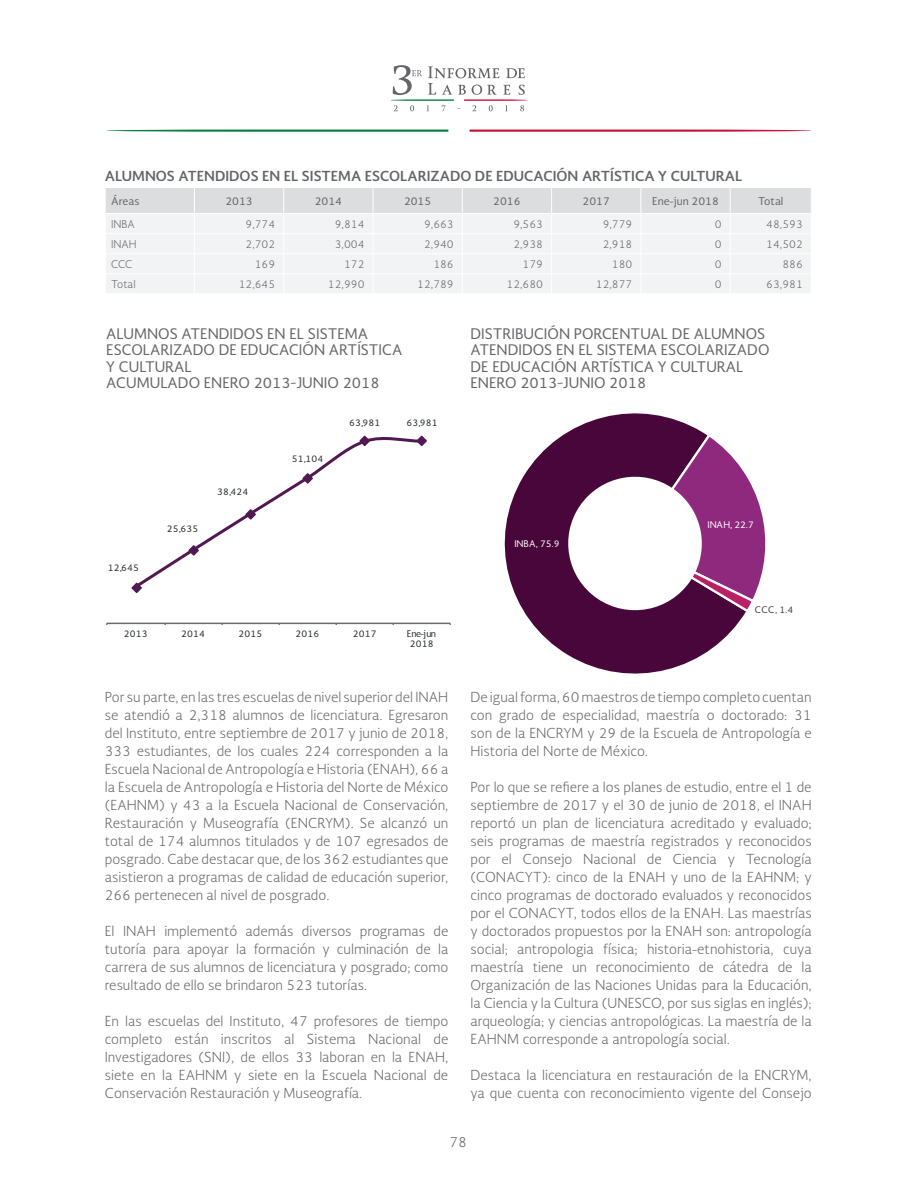
<style>
.page{position:relative;width:918px;height:1188px;background:#fff}
.page>*{position:absolute;margin:0;border:0;box-sizing:border-box;transform-origin:0 0}
.t1{font:14.25px/16.5px "Soberana Sans";color:#646569}
.t2{font:300 13.65px "Soberana Sans";color:#646569}
.t3{font:300 13.5px/18px "Soberana Sans";color:#646569;text-align:justify}
.t4{font:700 13.5px "Soberana Sans";color:#646569}
.t5{font:300 10.5px "Soberana Sans";color:#646569}
.t6{font:10.5px "Soberana Sans";color:#646569}
.t7{font:9px/10.5px "Soberana Sans";letter-spacing:.015em;color:#262a2d;text-align:center}
.t8{font:9px "Soberana Sans";letter-spacing:-.015em;color:#fff}
.t9{font:9px "Soberana Sans";color:#3e3f3e}
</style>
<div class="page">
<svg style="left:106px;top:130px;width:342px;height:1px"></svg>
<svg style="left:470px;top:130px;width:342px;height:1px"></svg>
<svg style="left:390px;top:65px;width:138px;height:46px"></svg>
<svg style="left:105px;top:188px;width:706px;height:105px"></svg>
<hr style="left:107px;top:623px;width:343px;height:1px;background:#6c6b6c">
<svg style="left:142px;top:437px;width:273px;height:147px"></svg>
<svg style="left:131px;top:581px;width:12px;height:12px"></svg>
<svg style="left:187px;top:544px;width:13px;height:13px"></svg>
<svg style="left:244px;top:508px;width:13px;height:13px"></svg>
<svg style="left:301px;top:472px;width:13px;height:13px"></svg>
<svg style="left:358px;top:435px;width:13px;height:13px"></svg>
<svg style="left:415px;top:435px;width:12px;height:11px"></svg>
<svg style="left:504px;top:413px;width:241px;height:261px;fill:#48063b"></svg>
<svg style="left:669px;top:432px;width:97px;height:182px"></svg>
<p class="t4" style="left:105px;top:167px;width:639px">ALUMNOS ATENDIDOS EN EL SISTEMA ESCOLARIZADO DE EDUCACIÓN ARTÍSTICA Y CULTURAL</p>
<p class="t6" style="left:111px;top:194px;width:30px">Áreas</p>
<p class="t6" style="left:225px;top:194px;width:29px">2013</p>
<p class="t6" style="left:315px;top:194px;width:29px">2014</p>
<p class="t6" style="left:404px;top:194px;width:29px">2015</p>
<p class="t6" style="left:493px;top:194px;width:29px">2016</p>
<p class="t6" style="left:583px;top:194px;width:29px">2017</p>
<p class="t6" style="left:652px;top:194px;width:68px">Ene-jun 2018</p>
<p class="t6" style="left:758px;top:194px;width:27px">Total</p>
<p class="t5" style="left:111px;top:217px;width:25px">INBA</p>
<p class="t5" style="left:246px;top:217px;width:31px">9,774</p>
<p class="t5" style="left:335px;top:217px;width:31px">9,814</p>
<p class="t5" style="left:424px;top:217px;width:31px">9,663</p>
<p class="t5" style="left:513px;top:217px;width:31px">9,563</p>
<p class="t5" style="left:603px;top:217px;width:31px">9,779</p>
<p class="t5" style="left:715px;top:217px;width:8px">0</p>
<p class="t5" style="left:766px;top:217px;width:38px">48,593</p>
<p class="t5" style="left:111px;top:237px;width:27px">INAH</p>
<p class="t5" style="left:246px;top:237px;width:31px">2,702</p>
<p class="t5" style="left:335px;top:237px;width:31px">3,004</p>
<p class="t5" style="left:424px;top:237px;width:31px">2,940</p>
<p class="t5" style="left:513px;top:237px;width:31px">2,938</p>
<p class="t5" style="left:603px;top:237px;width:31px">2,918</p>
<p class="t5" style="left:715px;top:237px;width:8px">0</p>
<p class="t5" style="left:766px;top:237px;width:38px">14,502</p>
<p class="t5" style="left:111px;top:257px;width:23px">CCC</p>
<p class="t5" style="left:255px;top:257px;width:22px">169</p>
<p class="t5" style="left:344px;top:257px;width:22px">172</p>
<p class="t5" style="left:433px;top:257px;width:22px">186</p>
<p class="t5" style="left:523px;top:257px;width:22px">179</p>
<p class="t5" style="left:612px;top:257px;width:22px">180</p>
<p class="t5" style="left:715px;top:257px;width:8px">0</p>
<p class="t5" style="left:782px;top:257px;width:22px">886</p>
<p class="t5" style="left:111px;top:277px;width:26px">Total</p>
<p class="t5" style="left:239px;top:277px;width:38px">12,645</p>
<p class="t5" style="left:328px;top:277px;width:38px">12,990</p>
<p class="t5" style="left:417px;top:277px;width:38px">12,789</p>
<p class="t5" style="left:507px;top:277px;width:38px">12,680</p>
<p class="t5" style="left:596px;top:277px;width:38px">12,877</p>
<p class="t5" style="left:715px;top:277px;width:8px">0</p>
<p class="t5" style="left:766px;top:277px;width:38px">63,981</p>
<p class="t1" style="left:106px;top:325px;width:298px">ALUMNOS ATENDIDOS EN EL SISTEMA<br>ESCOLARIZADO DE EDUCACIÓN ARTÍSTICA<br>Y CULTURAL<br>ACUMULADO ENERO 2013-JUNIO 2018</p>
<p class="t7" style="left:108px;top:563px;width:33px">12,645</p>
<p class="t7" style="left:167px;top:523px;width:33px">25,635</p>
<p class="t7" style="left:217px;top:486px;width:33px">38,424</p>
<p class="t7" style="left:292px;top:453px;width:33px">51,104</p>
<p class="t7" style="left:349px;top:417px;width:33px">63,981</p>
<p class="t7" style="left:406px;top:417px;width:33px">63,981</p>
<p class="t7" style="left:124px;top:628px;width:25px">2013</p>
<p class="t7" style="left:181px;top:628px;width:25px">2014</p>
<p class="t7" style="left:238px;top:628px;width:25px">2015</p>
<p class="t7" style="left:296px;top:628px;width:25px">2016</p>
<p class="t7" style="left:353px;top:628px;width:25px">2017</p>
<p class="t7" style="left:407px;top:628px;width:31px">Ene-jun<br>2018</p>
<p class="t3" style="left:105px;top:688px;width:345px">Por su parte, en las tres escuelas de nivel superior del INAH se atendió a 2,318 alumnos de licenciatura. Egresaron del Instituto, entre septiembre de 2017 y junio de 2018, 333 estudiantes, de los cuales 224 corresponden a la Escuela Nacional de Antropología e Historia (ENAH), 66 a la Escuela de Antropología e Historia del Norte de México (EAHNM) y 43 a la Escuela Nacional de Conservación, Restauración y Museografía (ENCRYM). Se alcanzó un total de 174 alumnos titulados y de 107 egresados de posgrado. Cabe destacar que, de los 362 estudiantes que asistieron a programas de calidad de educación superior, 266 pertenecen al nivel de posgrado.</p>
<p class="t3" style="left:105px;top:922px;width:345px">El INAH implementó además diversos programas de tutoría para apoyar la formación y culminación de la carrera de sus alumnos de licenciatura y posgrado; como resultado de ello se brindaron 523 tutorías.</p>
<p class="t3" style="left:105px;top:1012px;width:345px">En las escuelas del Instituto, 47 profesores de tiempo completo están inscritos al Sistema Nacional de Investigadores (SNI), de ellos 33 laboran en la ENAH, siete en la EAHNM y siete en la Escuela Nacional de Conservación Restauración y Museografía.</p>
<p class="t1" style="left:470px;top:325px;width:301px">DISTRIBUCIÓN PORCENTUAL DE ALUMNOS<br>ATENDIDOS EN EL SISTEMA ESCOLARIZADO<br>DE EDUCACIÓN ARTÍSTICA Y CULTURAL<br>ENERO 2013-JUNIO 2018</p>
<p class="t8" style="left:514px;top:537px;width:47px">INBA, 75.9</p>
<p class="t8" style="left:708px;top:518px;width:48px">INAH, 22.7</p>
<p class="t9" style="left:755px;top:604px;width:40px">CCC, 1.4</p>
<p class="t3" style="left:470px;top:688px;width:343px">De igual forma, 60 maestros de tiempo completo cuentan con grado de especialidad, maestría o doctorado: 31 son de la ENCRYM y 29 de la Escuela de Antropología e Historia del Norte de México.</p>
<p class="t3" style="left:470px;top:778px;width:343px">Por lo que se refiere a los planes de estudio, entre el 1 de septiembre de 2017 y el 30 de junio de 2018, el INAH reportó un plan de licenciatura acreditado y evaluado; seis programas de maestría registrados y reconocidos por el Consejo Nacional de Ciencia y Tecnología (CONACYT): cinco de la ENAH y uno de la EAHNM; y cinco programas de doctorado evaluados y reconocidos por el CONACYT, todos ellos de la ENAH. Las maestrías y doctorados propuestos por la ENAH son: antropología social; antropologia física; historia-etnohistoria, cuya maestría tiene un reconocimiento de cátedra de la Organización de las Naciones Unidas para la Educación, la Ciencia y la Cultura (UNESCO, por sus siglas en inglés); arqueología; y ciencias antropológicas. La maestría de la EAHNM corresponde a antropología social.</p>
<p class="t3" style="left:470px;top:1066px;width:343px">Destaca la licenciatura en restauración de la ENCRYM, ya que cuenta con reconocimiento vigente del Consejo</p>
<p class="t2" style="left:449px;top:1133px;width:19px">78</p>
</div>
